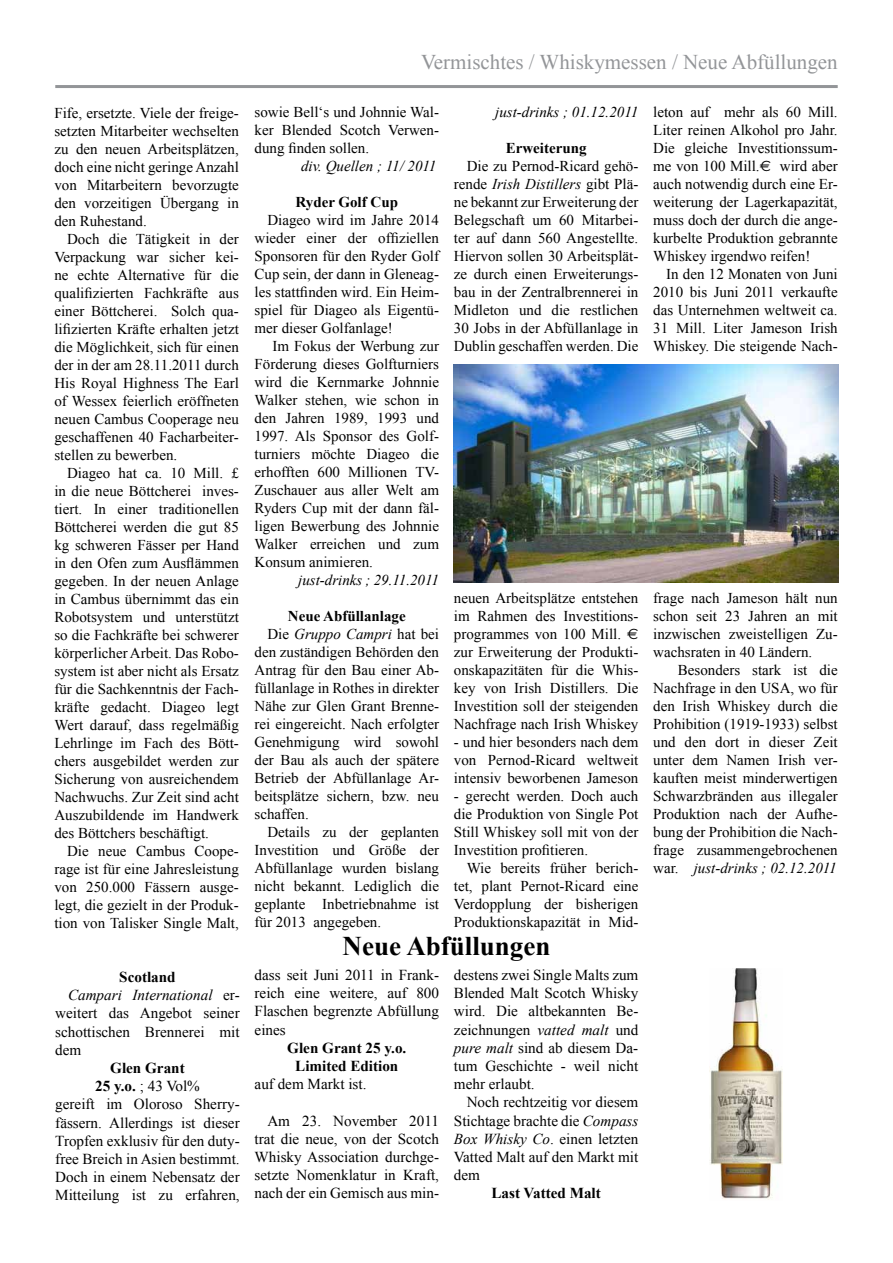
<style>
.page{position:relative;width:893px;height:1263px;background:#fff}
.page>*{position:absolute;margin:0;border:0;box-sizing:border-box;transform-origin:0 0}
.t1{font:700 27px "Times New Roman";color:#000}
.t2{font:21px "Times New Roman";color:#939598}
.t3{font:15.15px/18.1px "Times New Roman";color:#000;text-align:justify}
.t4{font:700 15.15px/18.1px "Times New Roman";color:#000;text-align:center}
.t5{font:italic 15.15px "Times New Roman";color:#000}
.t6{font:15px/18px "Times New Roman";color:#000;text-align:justify}
.t7{font:italic 15px "Times New Roman";color:#000}
.t8{font:700 15px "Times New Roman";color:#000}
.s1{font-style:normal}
.s2{font-weight:700}
.s3{font-style:italic}
.s4{font-family:"Euro Sans"}
</style>
<div class="page">
<hr style="left:55px;top:85px;width:783px;height:3px;background:#939598">
<img style="left:453px;top:365px;width:385px;height:217px">
<img style="left:710px;top:968px;width:73px;height:232px">
<p class="t6" style="left:54px;top:104px;width:186px">Fife, ersetzte. Viele der freige&shy;setzten Mitarbeiter wechselten zu den neuen Arbeitsplätzen, doch eine nicht geringe Anzahl von Mitarbeitern bevorzugte den vorzeitigen Übergang in den Ruhestand.</p>
<p class="t6" style="left:54px;top:230px;width:186px;text-indent:13px">Doch die Tätigkeit in der Verpackung war sicher kei&shy;ne echte Alternative für die qualifizierten Fachkräfte aus einer Böttcherei. Solch qua&shy;lifizierten Kräfte erhalten jetzt die Möglichkeit, sich für einen der in der am 28.11.2011 durch His Royal Highness The Earl of Wessex feierlich eröffneten neuen Cambus Cooperage neu geschaffenen 40 Facharbeiter&shy;stellen zu bewerben.</p>
<p class="t6" style="left:54px;top:464px;width:186px;text-indent:13px">Diageo hat ca. 10 Mill. £ in die neue Böttcherei inves&shy;tiert. In einer traditionellen Böttcherei werden die gut 85 kg schweren Fässer per Hand in den Ofen zum Ausflämmen gegeben. In der neuen Anlage in Cambus übernimmt das ein Robotsystem und unterstützt so die Fachkräfte bei schwerer körperlicher Arbeit. Das Robo&shy;system ist aber nicht als Ersatz für die Sachkenntnis der Fach&shy;kräfte gedacht. Diageo legt Wert darauf, dass regelmäßig Lehrlinge im Fach des Bött&shy;chers ausgebildet werden zur Sicherung von ausreichendem Nachwuchs. Zur Zeit sind acht Auszubildende im Handwerk des Böttchers beschäftigt.</p>
<p class="t6" style="left:54px;top:842px;width:186px;text-indent:13px">Die neue Cambus Coope&shy;rage ist für eine Jahresleistung von 250.000 Fässern ausge&shy;legt, die gezielt in der Produk&shy;tion von Talisker Single Malt,</p>
<p class="t4" style="left:119px;top:967px;width:58px">Scotland</p>
<p class="t5" style="left:68px;top:985px;width:173px">Campari International <span class="s1">er-</span></p>
<p class="t3" style="left:55px;top:1004px;width:186px">weitert das Angebot seiner</p>
<p class="t3" style="left:55px;top:1022px;width:186px">schottischen Brennerei mit</p>
<p class="t3" style="left:55px;top:1040px;width:28px">dem</p>
<p class="t3" style="left:55px;top:1058px;width:186px;text-align:center"><span class="s2">Glen Grant<br>25 y.o.</span> ; 43 Vol%<br>gereift im Oloroso Sherry&shy;fässern. Allerdings ist dieser<br>Tropfen exklusiv für den duty&shy;free Breich in Asien bestimmt.<br>Doch in einem Nebensatz der<br>Mitteilung ist zu erfahren,</p>
<h2 class="t2" style="left:421px;top:47px;width:418px">Vermischtes / Whiskymessen / Neue Abfüllungen</h2>
<p class="t6" style="left:255px;top:102px;width:186px">sowie Bell‘s und Johnnie Wal&shy;ker Blended Scotch Verwen&shy;dung finden sollen.</p>
<p class="t7" style="left:301px;top:155px;width:137px">div. Quellen ; 11/ 2011</p>
<p class="t8" style="left:296px;top:191px;width:104px">Ryder Golf Cup</p>
<p class="t6" style="left:255px;top:210px;width:186px;text-indent:13px">Diageo wird im Jahre 2014 wieder einer der offiziellen Sponsoren für den Ryder Golf Cup sein, der dann in Gleneag&shy;les stattfinden wird. Ein Heim&shy;spiel für Diageo als Eigentü&shy;mer dieser Golfanlage!</p>
<p class="t6" style="left:255px;top:336px;width:186px;text-indent:18px">Im Fokus der Werbung zur Förderung dieses Golfturniers wird die Kernmarke Johnnie Walker stehen, wie schon in den Jahren 1989, 1993 und 1997. Als Sponsor des Golf&shy;turniers möchte Diageo die erhofften 600 Millionen TV-Zuschauer aus aller Welt am Ryders Cup mit der dann fäl&shy;ligen Bewerbung des Johnnie Walker erreichen und zum Konsum animieren.</p>
<p class="t7" style="left:298px;top:569px;width:142px">just-drinks ; 29.11.2011</p>
<p class="t8" style="left:288px;top:605px;width:119px">Neue Abfüllanlage</p>
<p class="t7" style="left:267px;top:623px;width:173px"><span class="s1">Die</span> Gruppo Campri <span class="s1">hat bei</span></p>
<p class="t6" style="left:255px;top:642px;width:186px">den zuständigen Behörden den</p>
<p class="t6" style="left:255px;top:660px;width:186px">Antrag für den Bau einer Ab-</p>
<p class="t6" style="left:255px;top:678px;width:186px">füllanlage in Rothes in direkter</p>
<p class="t6" style="left:255px;top:696px;width:186px">Nähe zur Glen Grant Brenne-</p>
<p class="t6" style="left:255px;top:714px;width:186px">rei eingereicht. Nach erfolgter</p>
<p class="t6" style="left:255px;top:732px;width:186px">Genehmigung wird sowohl</p>
<p class="t6" style="left:255px;top:750px;width:186px">der Bau als auch der spätere</p>
<p class="t6" style="left:255px;top:768px;width:186px">Betrieb der Abfüllanlage Ar-</p>
<p class="t6" style="left:255px;top:786px;width:186px">beitsplätze sichern, bzw. neu</p>
<p class="t6" style="left:255px;top:804px;width:56px">schaffen.</p>
<p class="t6" style="left:267px;top:822px;width:173px">Details zu der geplanten</p>
<p class="t6" style="left:255px;top:840px;width:186px">Investition und Größe der</p>
<p class="t6" style="left:255px;top:858px;width:186px">Abfüllanlage wurden bislang</p>
<p class="t6" style="left:255px;top:876px;width:186px">nicht bekannt. Lediglich die</p>
<p class="t6" style="left:255px;top:894px;width:186px">geplante Inbetriebnahme ist</p>
<p class="t6" style="left:255px;top:912px;width:128px">für 2013 angegeben.</p>
<p class="t7" style="left:495px;top:101px;width:145px">just-drinks ; 01.12.2011</p>
<p class="t8" style="left:506px;top:137px;width:82px">Erweiterung</p>
<p class="t6" style="left:454px;top:156px;width:186px;text-indent:13px">Die zu Pernod-Ricard gehö&shy;rende <span class="s3">Irish Distillers</span> gibt Plä&shy;ne bekannt zur Erweiterung der Belegschaft um 60 Mitarbei&shy;ter auf dann 560 Angestellte.<br>Hiervon sollen 30 Arbeitsplät&shy;ze durch einen Erweiterungs&shy;bau in der Zentralbrennerei in Midleton und die restlichen 30 Jobs in der Abfüllanlage in Dublin geschaffen werden. Die</p>
<p class="t6" style="left:454px;top:588px;width:186px">neuen Arbeitsplätze entstehen im Rahmen des Investitions&shy;programmes von 100 Mill. <span class="s4">E </span>zur Erweiterung der Produkti&shy;onskapazitäten für die Whis&shy;key von Irish Distillers. Die Investition soll der steigenden Nachfrage nach Irish Whiskey</p>
<p class="t6" style="left:454px;top:732px;width:186px">- und hier besonders nach dem von Pernod-Ricard weltweit intensiv beworbenen Jameson</p>
<p class="t6" style="left:454px;top:786px;width:186px">- gerecht werden. Doch auch die Produktion von Single Pot Still Whiskey soll mit von der Investition profitieren.</p>
<p class="t6" style="left:454px;top:858px;width:186px;text-indent:13px">Wie bereits früher berich&shy;tet, plant Pernot-Ricard eine Verdopplung der bisherigen Produktionskapazität in Mid-</p>
<h1 class="t1" style="left:343px;top:927px;width:209px">Neue Abfüllungen</h1>
<p class="t3" style="left:255px;top:966px;width:186px">dass seit Juni 2011 in Frank&shy;reich eine weitere, auf 800<br>Flaschen begrenzte Abfüllung eines</p>
<p class="t4" style="left:287px;top:1038px;width:121px">Glen Grant 25 y.o.<br>Limited Edition</p>
<p class="t3" style="left:255px;top:1075px;width:113px">auf dem Markt ist.</p>
<p class="t3" style="left:255px;top:1111px;width:186px;text-indent:13px">Am 23. November 2011 trat die neue, von der Scotch Whisky Association durchge&shy;setzte Nomenklatur in Kraft, nach der ein Gemisch aus min-</p>
<p class="t3" style="left:454px;top:966px;width:186px">destens zwei Single Malts zum Blended Malt Scotch Whisky wird. Die altbekannten Be&shy;zeichnungen <span class="s3">vatted malt</span> und <span class="s3">pure malt</span> sind ab diesem Da&shy;tum Geschichte - weil nicht mehr erlaubt.</p>
<p class="t3" style="left:454px;top:1093px;width:186px;text-indent:13px">Noch rechtzeitig vor diesem Stichtage brachte die <span class="s3">Compass Box Whisky Co</span>. einen letzten Vatted Malt auf den Markt mit dem</p>
<p class="t4" style="left:491px;top:1184px;width:111px">Last Vatted Malt</p>
<p class="t6" style="left:653px;top:102px;width:186px">leton auf mehr als 60 Mill.<br>Liter reinen Alkohol pro Jahr.<br>Die gleiche Investitionssum&shy;me von 100 Mill.<span class="s4">E</span> wird aber auch notwendig durch eine Er&shy;weiterung der Lagerkapazität, muss doch der durch die ange&shy;kurbelte Produktion gebrannte Whiskey irgendwo reifen!</p>
<p class="t6" style="left:653px;top:264px;width:186px;text-indent:13px">In den 12 Monaten von Juni 2010 bis Juni 2011 verkaufte das Unternehmen weltweit ca.<br>31 Mill. Liter Jameson Irish Whiskey. Die steigende Nach-</p>
<p class="t6" style="left:653px;top:588px;width:186px">frage nach Jameson hält nun schon seit 23 Jahren an mit inzwischen zweistelligen Zu&shy;wachsraten in 40 Ländern.</p>
<p class="t6" style="left:653px;top:660px;width:186px;text-indent:25px">Besonders stark ist die Nachfrage in den USA, wo für den Irish Whiskey durch die Prohibition (1919-1933) selbst und den dort in dieser Zeit unter dem Namen Irish ver&shy;kauften meist minderwertigen Schwarzbränden aus illegaler Produktion nach der Aufhe&shy;bung der Prohibition die Nach&shy;frage zusammengebrochenen war. <span class="s3">just-drinks ; 02.12.2011</span></p>
</div>
